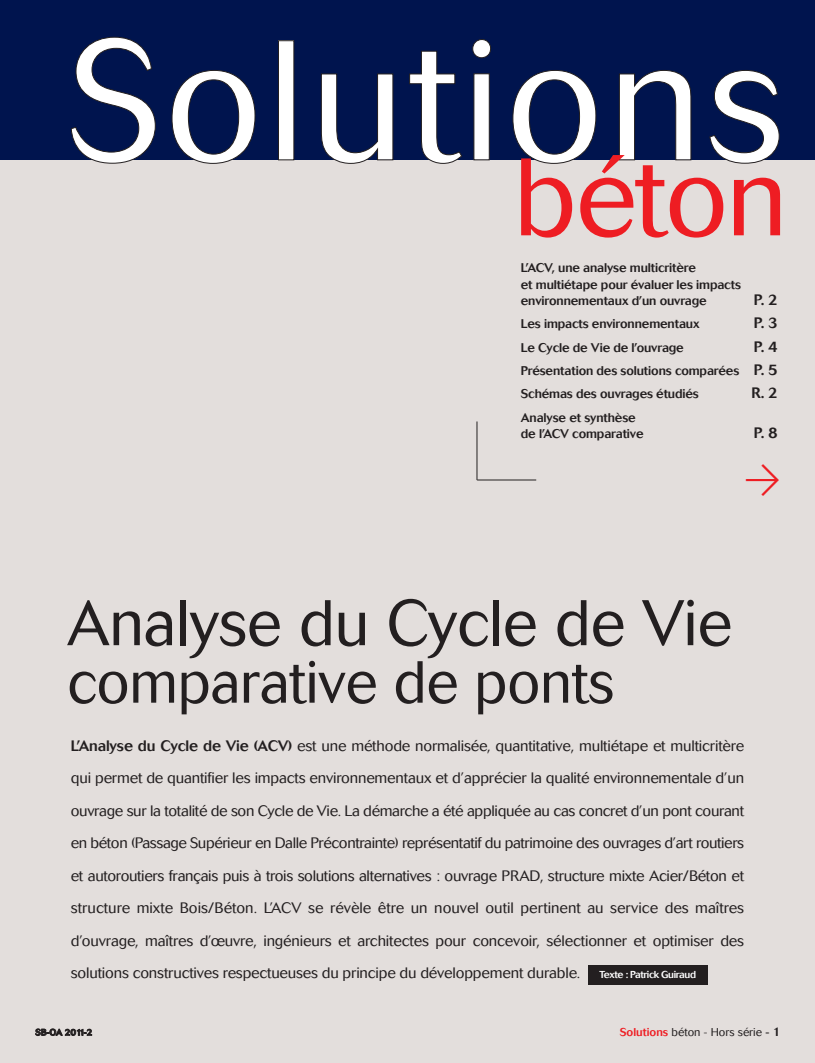
<style>
.page{position:relative;width:815px;height:1063px;background:#e3dedc}
.page>*{position:absolute;margin:0;border:0;box-sizing:border-box;transform-origin:0 0}
.t1{font:300 108.75px "Cosmos";letter-spacing:-.015em;color:#ee1d23}
.t2{font:300 63.75px "Cosmos";letter-spacing:-.005em;color:#231f20}
.t3{font:300 58.75px "Cosmos";letter-spacing:-.005em;color:#231f20}
.t4{font:43.88px "Flesh Plain";color:#ee1d23}
.t5{font:300 15px/32.5px "Cosmos";letter-spacing:-.01em;color:#231f20;text-align:justify}
.t6{font:500 15px "Cosmos";color:#231f20}
.t7{font:500 12.5px/16.2px "Cosmos";letter-spacing:-.01em;color:#231f20}
.t8{font:300 11.25px "Cosmos";color:#231f20}
.t9{font:500 10px "Cosmos";letter-spacing:-.035em;color:#fff}
.t10{font:500 8.75px "Cosmos";letter-spacing:-.005em;color:#231f20}
.s1{font-size:15px}
.s2{font-weight:500}
.s3{font-weight:500;color:#ee1d23}
.s4{font-weight:500;font-size:12.5px}
</style>
<div class="page">
<div style="left:588px;top:965px;width:119px;height:20px;background:#231f20"></div>
<div style="left:0;top:0;width:815px;height:159px;background:#00144e"></div>
<svg style="left:71px;top:37px;width:85px;height:127px"></svg>
<svg style="left:172px;top:70px;width:83px;height:94px"></svg>
<div style="left:278px;top:41px;width:16px;height:119px;background:#fff"></div>
<div style="left:278px;top:41px;width:16px;height:119px;border:1px solid #231f20"></div>
<svg style="left:321px;top:74px;width:72px;height:90px"></svg>
<svg style="left:409px;top:51px;width:53px;height:113px"></svg>
<svg style="left:472px;top:39px;width:19px;height:121px"></svg>
<svg style="left:512px;top:70px;width:84px;height:94px"></svg>
<svg style="left:619px;top:70px;width:72px;height:90px"></svg>
<svg style="left:709px;top:70px;width:70px;height:94px"></svg>
<hr style="left:477px;top:421px;width:1px;height:59px;background:#231f20">
<hr style="left:477px;top:480px;width:59px;height:1px;background:#231f20">
<h1 class="t1" style="left:514px;top:154px;width:275px">béton</h1>
<p class="t7" style="left:521px;top:261px;width:222px">L’ACV, une analyse multicritère<br>et multiétape pour évaluer les impacts environnementaux d’un ouvrage</p>
<p class="t6" style="left:754px;top:294px;width:26px">P. 2</p>
<p class="t7" style="left:521px;top:317px;width:180px">Les impacts environnementaux</p>
<p class="t6" style="left:754px;top:318px;width:26px">P. 3</p>
<p class="t7" style="left:521px;top:340px;width:164px">Le Cycle de Vie de l’ouvrage</p>
<p class="t6" style="left:754px;top:341px;width:26px">P. 4</p>
<p class="t7" style="left:521px;top:360px;width:259px;line-height:23.4px">Présentation des solutions comparées <span class="s1">P. 5<br></span>Schémas des ouvrages étudiés</p>
<p class="t6" style="left:751px;top:388px;width:28px">R. 2</p>
<p class="t7" style="left:521px;top:410px;width:124px">Analyse et synthèse de l’ACV comparative</p>
<p class="t6" style="left:754px;top:427px;width:26px">P. 8</p>
<h3 class="t4" style="left:741px;top:463px;width:45px">a</h3>
<h2 class="t2" style="left:67px;top:597px;width:666px">Analyse du Cycle de Vie</h2>
<h3 class="t3" style="left:67px;top:659px;width:549px">comparative de ponts</h3>
<p class="t5" style="left:71px;top:730px;width:675px"><span class="s2">L’Analyse du Cycle de Vie (ACV)</span> est une méthode normalisée, quantitative, multiétape et multicritère qui permet de quantifier les impacts environnementaux et d’apprécier la qualité environnementale d’un ouvrage sur la totalité de son Cycle de Vie. La démarche a été appliquée au cas concret d’un pont courant en béton (Passage Supérieur en Dalle Précontrainte) représentatif du patrimoine des ouvrages d’art routiers et autoroutiers français puis à trois solutions alternatives : ouvrage PRAD, structure mixte Acier/Béton et structure mixte Bois/Béton. L’ACV se révèle être un nouvel outil pertinent au service des maîtres d’ouvrage, maîtres d’œuvre, ingénieurs et architectes pour concevoir, sélectionner et optimiser des solutions constructives respectueuses du principe du développement durable.</p>
<p class="t9" style="left:600px;top:971px;width:98px">Texte : Patrick Guiraud</p>
<p class="t10" style="left:35px;top:1029px;width:58px">SB-OA 2011-2</p>
<p class="t8" style="left:620px;top:1027px;width:162px"><span class="s3">Solutions</span> béton - Hors série <span class="s2">-</span> <span class="s4">1</span></p>
</div>
